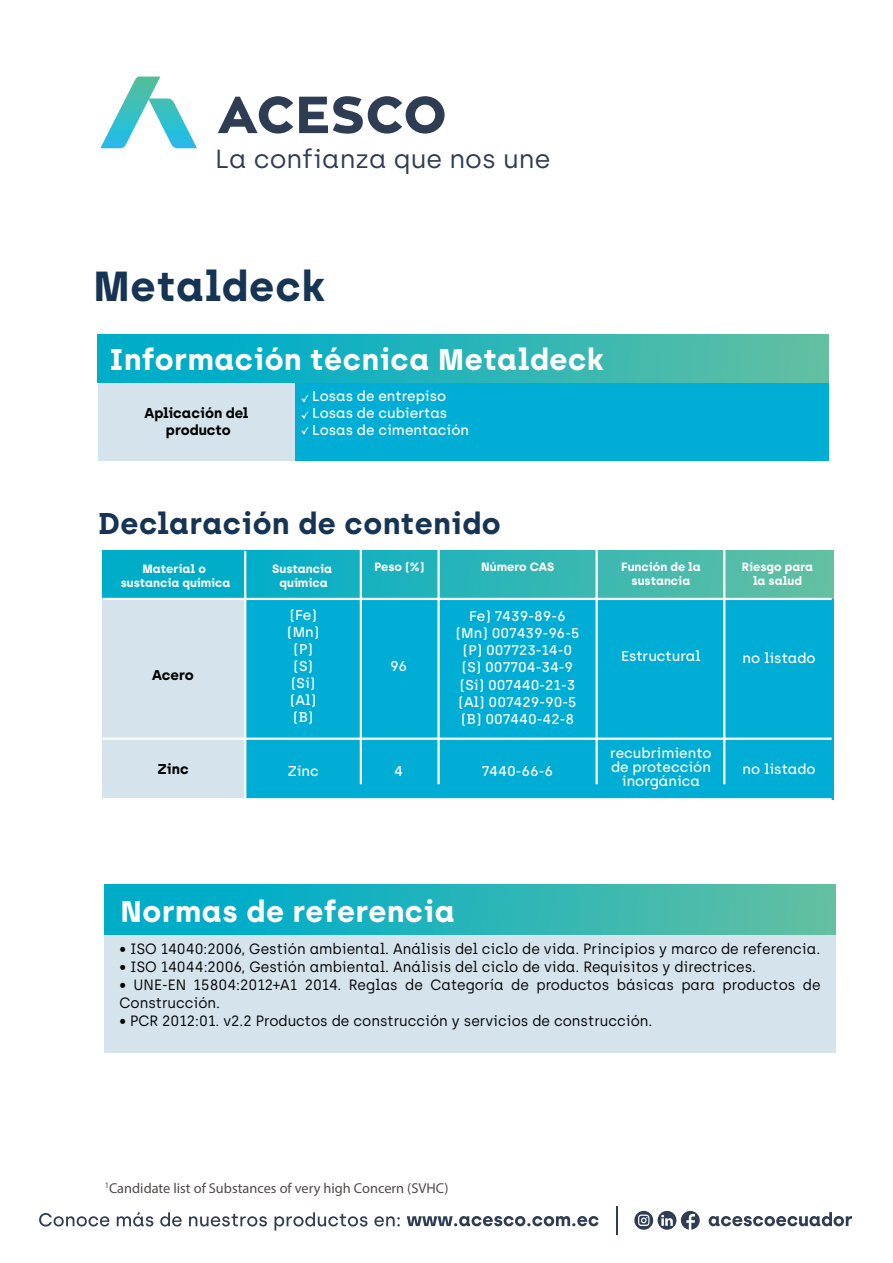
<style>
.page{position:relative;width:893px;height:1263px;background:#fff}
.page>*{position:absolute;margin:0;border:0;box-sizing:border-box;transform-origin:0 0}
.t1{font:700 42px "Archia";letter-spacing:.02em;color:#163454}
.t2{font:700 30px "Archia";letter-spacing:.02em;color:#fff}
.t3{font:700 30px "Archia";letter-spacing:.02em;color:#163454}
.t4{font:26.1px "Archia";color:#2e3d54}
.t5{font:14.85px/17.9px "Archia";color:#000;scale:.96 1}
.t6{font:14.4px "Myriad Pro";color:#504b4a}
.t7{font:500 14.25px/17.1px "Archia";color:#fff;text-align:center}
.t8{font:700 14.25px/17.1px "Archia";color:#000;text-align:center}
.t9{font:700 12px/14.4px "Archia";color:#fff;text-align:center}
</style>
<div class="page">
<div style="left:105px;top:911px;width:730px;height:141px;background:#d5e3ec"></div>
<div style="left:105px;top:884px;width:731px;height:51px;background:linear-gradient(to right,#00aacf,#61bfa2)"></div>
<svg style="left:218px;top:96px;width:75px;height:38px"></svg>
<svg style="left:299px;top:96px;width:146px;height:38px"></svg>
<svg style="left:101px;top:77px;width:96px;height:71px"></svg>
<svg style="left:39px;top:1213px;width:70px;height:13px"></svg>
<svg style="left:117px;top:1212px;width:36px;height:14px"></svg>
<svg style="left:160px;top:1212px;width:22px;height:14px"></svg>
<svg style="left:189px;top:1214px;width:78px;height:12px"></svg>
<svg style="left:274px;top:1212px;width:93px;height:18px"></svg>
<svg style="left:374px;top:1216px;width:26px;height:10px"></svg>
<svg style="left:709px;top:1212px;width:143px;height:14px"></svg>
<svg style="left:407px;top:1216px;width:192px;height:10px"></svg>
<svg style="left:634px;top:1211px;width:66px;height:19px"></svg>
<hr style="left:616px;top:1206px;width:2px;height:29px;background:#2e3d54">
<div style="left:98px;top:360px;width:197px;height:101px;background:#d5e3ec"></div>
<div style="left:295px;top:360px;width:534px;height:101px;background:#00add5"></div>
<div style="left:98px;top:335px;width:731px;height:48px;background:linear-gradient(to right,#00aacf,#60bfa2)"></div>
<svg style="left:302px;top:411px;width:6px;height:8px"></svg>
<svg style="left:302px;top:395px;width:6px;height:7px"></svg>
<svg style="left:302px;top:427px;width:6px;height:7px"></svg>
<div style="left:103px;top:599px;width:158px;height:200px;background:#d5e3ec"></div>
<div style="left:245px;top:599px;width:589px;height:200px;background:#00add5"></div>
<svg style="left:103px;top:551px;width:731px;height:48px;background:#2ab5b8"></svg>
<hr style="left:244px;top:551px;width:2px;height:248px;background:#fff">
<hr style="left:360px;top:536px;width:2px;height:248px;background:#fff">
<hr style="left:437px;top:536px;width:3px;height:248px;background:#fff">
<hr style="left:595px;top:536px;width:3px;height:248px;background:#fff">
<hr style="left:723px;top:536px;width:2px;height:248px;background:#fff">
<hr style="left:103px;top:598px;width:729px;height:2px;background:#fff">
<hr style="left:103px;top:737px;width:729px;height:3px;background:#fff">
<hr style="left:103px;top:798px;width:729px;height:2px;background:#fff">
<h3 class="t4" style="left:215px;top:144px;width:337px">La confianza que nos une</h3>
<h1 class="t1" style="left:93px;top:261px;width:233px">Metaldeck</h1>
<h2 class="t2" style="left:109px;top:341px;width:496px">Información técnica Metaldeck</h2>
<p class="t8" style="left:144px;top:404px;width:106px">Aplicación del producto</p>
<p class="t7" style="left:312px;top:388px;width:158px;text-align:left">Losas de entrepiso<br>Losas de cubiertas<br>Losas de cimentación</p>
<h2 class="t3" style="left:98px;top:505px;width:404px">Declaración de contenido</h2>
<p class="t9" style="left:121px;top:561px;width:111px">Material o sustancia química</p>
<p class="t9" style="left:272px;top:561px;width:61px">Sustancia química</p>
<p class="t9" style="left:374px;top:559px;width:52px">Peso (%)</p>
<p class="t9" style="left:481px;top:559px;width:75px">Número CAS</p>
<p class="t9" style="left:621px;top:559px;width:81px">Función de la sustancia</p>
<p class="t9" style="left:742px;top:559px;width:73px">Riesgo para la salud</p>
<p class="t8" style="left:152px;top:666px;width:43px">Acero</p>
<p class="t7" style="left:287px;top:606px;width:34px">(Fe) (Mn) (P) (S) (Si) (Al) (B)</p>
<p class="t7" style="left:456px;top:607px;width:125px">Fe) 7439-89-6 (Mn) 007439-96-5 (P) 007723-14-0 (S) 007704-34-9 (Si) 007440-21-3 (Al) 007429-90-5 (B) 007440-42-8</p>
<p class="t7" style="left:390px;top:657px;width:18px">96</p>
<p class="t7" style="left:621px;top:648px;width:81px">Estructural</p>
<p class="t7" style="left:742px;top:649px;width:75px">no listado</p>
<p class="t7" style="left:610px;top:746px;width:103px;line-height:14.1px">recubrimiento de protección inorgánica</p>
<p class="t8" style="left:157px;top:761px;width:33px">Zinc</p>
<p class="t7" style="left:288px;top:762px;width:33px">Zinc</p>
<p class="t7" style="left:394px;top:762px;width:10px">4</p>
<p class="t7" style="left:482px;top:762px;width:73px">7440-66-6</p>
<p class="t7" style="left:742px;top:761px;width:75px">no listado</p>
<h2 class="t2" style="left:120px;top:893px;width:336px">Normas de referencia</h2>
<p class="t5" style="left:120px;top:940px;width:731px">• ISO 14040:2006, Gestión ambiental. Análisis del ciclo de vida. Principios y marco de referencia.</p>
<p class="t5" style="left:120px;top:958px;width:664px">• ISO 14044:2006, Gestión ambiental. Análisis del ciclo de vida. Requisitos y directrices.</p>
<p class="t5" style="left:120px;top:976px;width:732px">• UNE-EN 15804:2012+A1 2014. Reglas de Categoría de productos básicas para productos de<br>Construcción.</p>
<p class="t5" style="left:120px;top:1012px;width:557px">• PCR 2012:01. v2.2 Productos de construcción y servicios de construcción.</p>
<p class="t6" style="left:105px;top:1179px;width:345px"><sup>1</sup>Candidate list of Substances of very high Concern (SVHC)</p>
</div>
